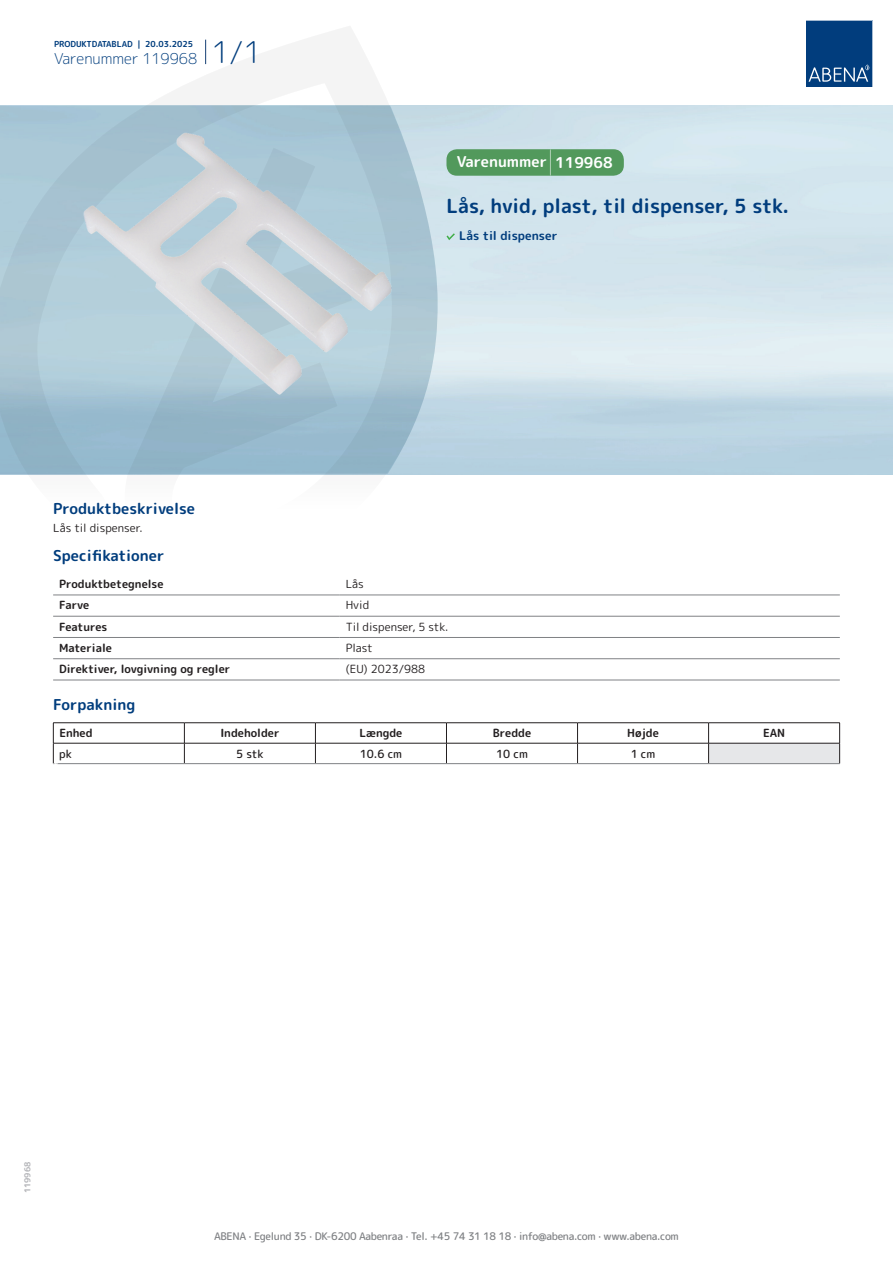
<style>
.page{position:relative;width:893px;height:1263px;background:#fff}
.page>*{position:absolute;margin:0;border:0;box-sizing:border-box;transform-origin:0 0}
.t1{font:700 19.5px "Rounded Mplus 1 c";color:#013d7d}
.t2{font:700 15px "Rounded Mplus 1 c";color:#013d7d}
.t3{font:300 15px "Rounded Mplus 1 c";color:#013d7d}
.t4{font:700 15px "Rounded Mplus 1 c";color:#fff}
.t5{font:700 12px "Rounded Mplus 1 c";color:#013d7d}
.t6{font:700 11.25px "Rounded Mplus 1 c";color:#231f20}
.t7{font:11.25px "Rounded Mplus 1 c";color:#231f20}
.t8{font:500 11.25px "Rounded Mplus 1 c";color:#231f20}
.t9{font:500 10.5px "Rounded Mplus 1 c";letter-spacing:-.03em;color:#808285}
.t10{font:700 10.5px "Rounded Mplus 1 c";color:#fff}
.t11{font:700 8.25px "Rounded Mplus 1 c";color:#013d7d}
.t12{font:700 8.25px "Rounded Mplus 1 c";color:#b2b3b7}
.s1{font-size:30px}
.s2{font-size:25.5px}
</style>
<div class="page">
<svg style="left:0;top:26px;width:439px;height:569px"></svg>
<svg style="left:0;top:106px;width:438px;height:368px;background:#a2c1d0"></svg>
<svg style="left:205px;top:40px;width:1px;height:24px"></svg>
<svg style="left:806px;top:20px;width:67px;height:67px;background:#144b86"></svg>
<img style="left:77px;top:127px;width:324px;height:275px">
<hr style="left:53px;top:595px;width:287px;height:1px;background:#808285">
<hr style="left:340px;top:595px;width:500px;height:1px;background:#808285">
<hr style="left:53px;top:616px;width:287px;height:1px;background:#808285">
<hr style="left:340px;top:616px;width:500px;height:1px;background:#808285">
<hr style="left:53px;top:637px;width:287px;height:1px;background:#808285">
<hr style="left:340px;top:637px;width:500px;height:1px;background:#808285">
<hr style="left:53px;top:658px;width:287px;height:1px;background:#808285">
<hr style="left:340px;top:658px;width:500px;height:1px;background:#808285">
<hr style="left:53px;top:680px;width:287px;height:1px;background:#808285">
<hr style="left:340px;top:680px;width:500px;height:1px;background:#808285">
<div style="left:709px;top:743px;width:131px;height:21px;background:#e6e7e9"></div>
<hr style="left:53px;top:722px;width:131px;height:1px;background:#231f20">
<hr style="left:184px;top:722px;width:131px;height:1px;background:#231f20">
<hr style="left:315px;top:722px;width:131px;height:1px;background:#231f20">
<hr style="left:446px;top:722px;width:131px;height:1px;background:#231f20">
<hr style="left:577px;top:722px;width:132px;height:1px;background:#231f20">
<hr style="left:709px;top:722px;width:131px;height:1px;background:#231f20">
<hr style="left:53px;top:743px;width:131px;height:1px;background:#231f20">
<svg style="left:53px;top:723px;width:1px;height:40px"></svg>
<hr style="left:184px;top:743px;width:131px;height:1px;background:#231f20">
<svg style="left:184px;top:723px;width:1px;height:40px"></svg>
<hr style="left:315px;top:743px;width:131px;height:1px;background:#231f20">
<svg style="left:315px;top:723px;width:1px;height:40px"></svg>
<hr style="left:446px;top:743px;width:131px;height:1px;background:#231f20">
<svg style="left:446px;top:723px;width:1px;height:40px"></svg>
<hr style="left:577px;top:743px;width:132px;height:1px;background:#231f20">
<svg style="left:577px;top:723px;width:1px;height:40px"></svg>
<hr style="left:709px;top:743px;width:131px;height:1px;background:#231f20">
<svg style="left:708px;top:723px;width:1px;height:40px"></svg>
<svg style="left:839px;top:723px;width:1px;height:40px"></svg>
<hr style="left:53px;top:763px;width:131px;height:1px;background:#808285">
<hr style="left:184px;top:763px;width:131px;height:1px;background:#808285">
<hr style="left:315px;top:763px;width:131px;height:1px;background:#808285">
<hr style="left:446px;top:763px;width:131px;height:1px;background:#808285">
<hr style="left:577px;top:763px;width:132px;height:1px;background:#808285">
<hr style="left:709px;top:763px;width:131px;height:1px;background:#808285">
<svg style="left:446px;top:233px;width:9px;height:7px"></svg>
<div style="left:446px;top:149px;width:178px;height:27px;background:#52995c;border-radius:10px"></div>
<p class="t11" style="left:54px;top:38px;width:141px">PRODUKTDATABLAD | 20.03.2025</p>
<h2 class="t3" style="left:54px;top:48px;width:209px">Varenummer 119968 <span class="s1">1/1</span></h2>
<h2 class="t4" style="left:457px;top:151px;width:157px">Varenummer <span class="s2">|</span> 119968</h2>
<h1 class="t1" style="left:446px;top:192px;width:344px">Lås, hvid, plast, til dispenser, 5 stk.</h1>
<p class="t5" style="left:459px;top:227px;width:100px">Lås til dispenser</p>
<h2 class="t2" style="left:53px;top:498px;width:143px">Produktbeskrivelse</h2>
<p class="t7" style="left:53px;top:520px;width:91px">Lås til dispenser.</p>
<h2 class="t2" style="left:53px;top:545px;width:113px">Specifikationer</h2>
<p class="t6" style="left:59px;top:576px;width:106px">Produktbetegnelse</p>
<p class="t7" style="left:346px;top:576px;width:20px">Lås</p>
<p class="t6" style="left:59px;top:597px;width:32px">Farve</p>
<p class="t7" style="left:346px;top:597px;width:25px">Hvid</p>
<p class="t6" style="left:59px;top:618px;width:50px">Features</p>
<p class="t7" style="left:346px;top:618px;width:104px">Til dispenser, 5 stk.</p>
<p class="t6" style="left:59px;top:640px;width:54px">Materiale</p>
<p class="t7" style="left:346px;top:640px;width:29px">Plast</p>
<p class="t6" style="left:59px;top:661px;width:173px">Direktiver, lovgivning og regler</p>
<p class="t7" style="left:346px;top:661px;width:81px">(EU) 2023/988</p>
<h2 class="t2" style="left:53px;top:694px;width:84px">Forpakning</h2>
<p class="t6" style="left:59px;top:725px;width:35px">Enhed</p>
<p class="t6" style="left:220px;top:725px;width:61px">Indeholder</p>
<p class="t6" style="left:359px;top:725px;width:44px">Længde</p>
<p class="t6" style="left:493px;top:725px;width:40px">Bredde</p>
<p class="t6" style="left:627px;top:725px;width:33px">Højde</p>
<p class="t6" style="left:763px;top:725px;width:24px">EAN</p>
<p class="t8" style="left:59px;top:745px;width:14px">pk</p>
<p class="t8" style="left:236px;top:745px;width:29px">5 stk</p>
<p class="t8" style="left:360px;top:745px;width:44px">10.6 cm</p>
<p class="t8" style="left:496px;top:745px;width:33px">10 cm</p>
<p class="t8" style="left:631px;top:745px;width:26px">1 cm</p>
<p class="t10" style="left:53px;top:759px;width:7px">*</p>
<p class="t12" style="left:22px;top:1193px;width:33px;rotate:-90deg">119968</p>
<p class="t9" style="left:214px;top:1229px;width:466px">ABENA · Egelund 35 · DK-6200 Aabenraa · Tel. +45 74 31 18 18 · info@abena.com · www.abena.com</p>
</div>
